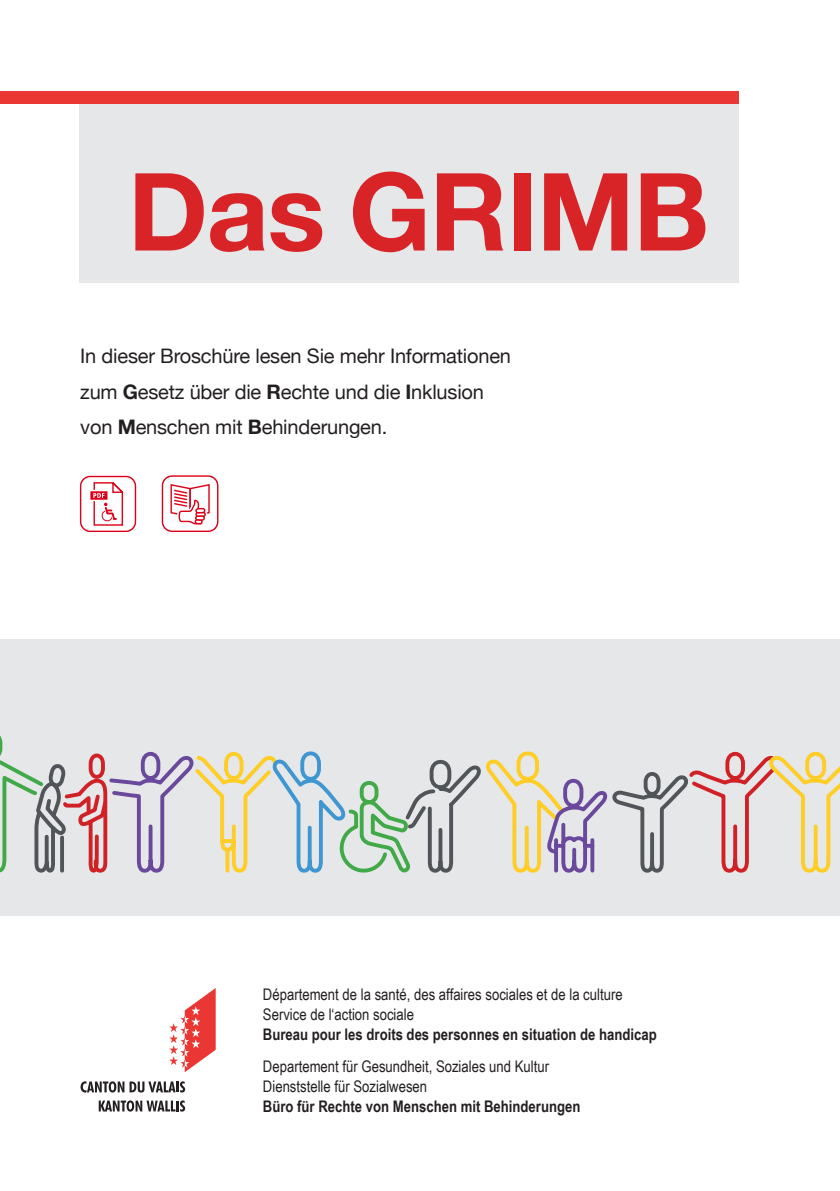
<style>
.page{position:relative;width:840px;height:1191px;background:#fff}
.page>*{position:absolute;margin:0;border:0;box-sizing:border-box;transform-origin:0 0}
.Titre_1{font:700 108px "Helvetica Neue";letter-spacing:-.015em;color:#d82327}
.paragraphe_texte_courant{font:20px "Helvetica Neue";letter-spacing:-.01em;color:#231f20}
.t1{font:16px "Arial Narrow";color:#231f20}
.t2{font:700 16px "Arial Narrow";color:#231f20}
.s1{font-weight:700}
</style>
<div class="page">
<svg style="left:80px;top:476px;width:56px;height:56px"></svg>
<svg style="left:162px;top:475px;width:56px;height:57px"></svg>
<svg style="left:169px;top:988px;width:46px;height:84px"></svg>
<svg style="left:80px;top:1081px;width:105px;height:11px"></svg>
<svg style="left:99px;top:1100px;width:86px;height:11px"></svg>
<div style="left:79px;top:96px;width:659px;height:187px;background:#e6e7e9"></div>
<div style="left:0;top:91px;width:738px;height:12px;background:#ea3733"></div>
<div style="left:0;top:639px;width:839px;height:276px;background:#e6e7e9"></div>
<svg style="left:486px;top:751px;width:353px;height:122px"></svg>
<svg style="left:548px;top:751px;width:229px;height:122px"></svg>
<svg style="left:0;top:736px;width:481px;height:137px"></svg>
<h1 class="Titre_1" style="left:128px;top:127px;width:582px">Das GRIMB</h1>
<p class="paragraphe_texte_courant" style="left:80px;top:341px;width:432px">In dieser Broschüre lesen Sie mehr Informationen</p>
<p class="paragraphe_texte_courant" style="left:80px;top:377px;width:405px">zum <span class="s1">G</span>esetz über die <span class="s1">R</span>echte und die <span class="s1">I</span>nklusion</p>
<p class="paragraphe_texte_courant" style="left:80px;top:413px;width:308px">von <span class="s1">M</span>enschen mit <span class="s1">B</span>ehinderungen.</p>
<p class="t1" style="left:263px;top:982px;width:361px">Département de la santé, des affaires sociales et de la culture</p>
<p class="t1" style="left:263px;top:1002px;width:152px">Service de l‘action sociale</p>
<p class="t2" style="left:263px;top:1022px;width:395px">Bureau pour les droits des personnes en situation de handicap</p>
<p class="t1" style="left:263px;top:1054px;width:287px">Departement für Gesundheit, Soziales und Kultur</p>
<p class="t1" style="left:263px;top:1074px;width:166px">Dienststelle für Sozialwesen</p>
<p class="t2" style="left:263px;top:1093px;width:319px">Büro für Rechte von Menschen mit Behinderungen</p>
</div>
